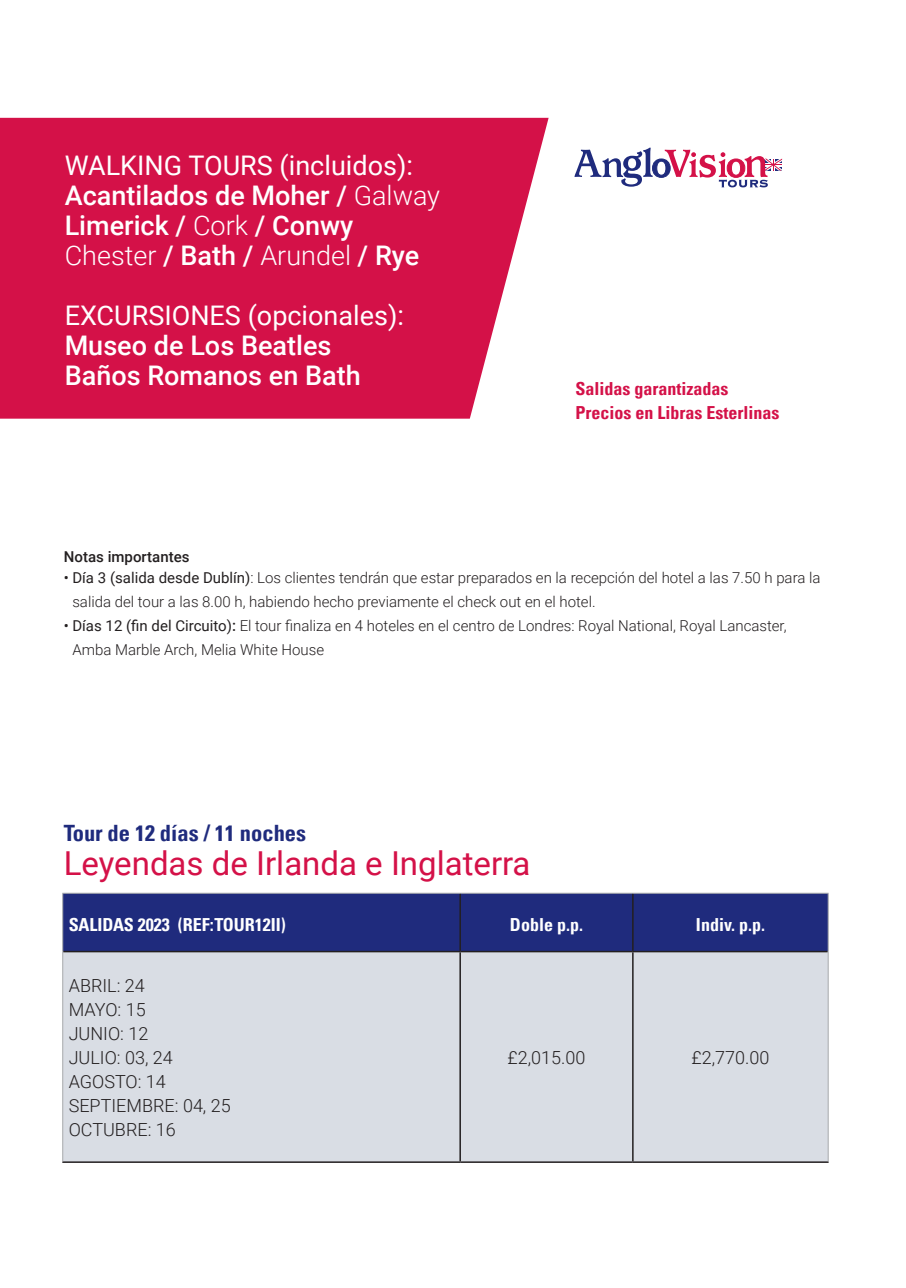
<style>
.page{position:relative;width:906px;height:1288px;background:#fff}
.page>*{position:absolute;margin:0;border:0;box-sizing:border-box;transform-origin:0 0}
.t1{font:33px "Roboto";color:#d41148}
.t2{font:500 27px/30px "Roboto";color:#fff}
.t3{font:27px "Roboto";color:#fff}
.t4{font:700 condensed 22.5px "Univers";color:#1f2b7d}
.t5{font:300 18px/24px "Roboto";color:#231f20}
.t6{font:700 condensed 18px/24px "Univers";color:#d41148}
.t7{font:700 condensed 18px "Univers";color:#fff}
.t8{font:300 15px/24px "Roboto";color:#231f20}
.t9{font:500 15px "Roboto";color:#231f20}
.s1{font-weight:400}
.s2{font-weight:300}
.s3{font-weight:500}
</style>
<div class="page">
<svg style="left:0;top:118px;width:548px;height:301px;background:#d72255"></svg>
<svg style="left:574px;top:148px;width:207px;height:39px"></svg>
<div style="left:63px;top:894px;width:764px;height:57px;background:#1f2b7d"></div>
<div style="left:63px;top:952px;width:764px;height:209px;background:#d9dde4"></div>
<hr style="left:63px;top:951px;width:397px;height:1px;background:#231f20">
<hr style="left:460px;top:951px;width:172px;height:1px;background:#231f20">
<hr style="left:632px;top:951px;width:195px;height:1px;background:#231f20">
<hr style="left:62px;top:1161px;width:398px;height:2px;background:#231f20">
<hr style="left:460px;top:1161px;width:172px;height:2px;background:#231f20">
<hr style="left:632px;top:1161px;width:196px;height:2px;background:#231f20">
<hr style="left:459px;top:893px;width:2px;height:58px;background:#231f20">
<hr style="left:632px;top:893px;width:1px;height:58px;background:#231f20">
<hr style="left:459px;top:952px;width:2px;height:209px;background:#231f20">
<hr style="left:632px;top:952px;width:1px;height:209px;background:#231f20">
<hr style="left:62px;top:893px;width:398px;height:1px;background:#a7a9ac">
<hr style="left:62px;top:893px;width:1px;height:58px;background:#a7a9ac">
<hr style="left:460px;top:893px;width:172px;height:1px;background:#a7a9ac">
<hr style="left:632px;top:893px;width:196px;height:1px;background:#a7a9ac">
<hr style="left:827px;top:893px;width:1px;height:58px;background:#a7a9ac">
<hr style="left:62px;top:951px;width:1px;height:210px;background:#a7a9ac">
<hr style="left:827px;top:951px;width:1px;height:210px;background:#a7a9ac">
<h2 class="t2" style="left:65px;top:149px;width:377px"><span class="s1">WALKING TOURS (incluidos):<br></span>Acantilados de Moher / <span class="s2">Galway<br></span>Limerick / <span class="s2">Cork</span> / Conwy<br><span class="s2">Chester</span> / Bath / <span class="s2">Arundel</span> / Rye</h2>
<h2 class="t3" style="left:65px;top:296px;width:341px">EXCURSIONES (opcionales):</h2>
<h2 class="t2" style="left:65px;top:329px;width:297px">Museo de Los Beatles<br>Baños Romanos en Bath</h2>
<p class="t6" style="left:575px;top:376px;width:205px">Salidas garantizadas<br>Precios en Libras Esterlinas</p>
<p class="t9" style="left:64px;top:546px;width:127px">Notas importantes</p>
<p class="t8" style="left:72px;top:565px;width:749px;text-indent:-9px"><span class="s1">• Día 3 (salida desde Dublín)</span>: Los clientes tendrán que estar preparados en la recepción del hotel a las 7.50 h para la salida del tour a las 8.00 h, habiendo hecho previamente el check out en el hotel.</p>
<p class="t8" style="left:72px;top:613px;width:715px;text-indent:-9px"><span class="s1">• Días 12 (fin del Circuito)</span><span class="s3">:</span> El tour finaliza en 4 hoteles en el centro de Londres: Royal National, Royal Lancaster,<br>Amba Marble Arch, Melia White House</p>
<h3 class="t4" style="left:64px;top:819px;width:244px">Tour de 12 días / 11 noches</h3>
<h1 class="t1" style="left:64px;top:840px;width:468px">Leyendas de Irlanda e Inglaterra</h1>
<p class="t7" style="left:69px;top:913px;width:218px">SALIDAS 2023 (REF: TOUR12II)</p>
<p class="t7" style="left:510px;top:913px;width:74px">Doble p.p.</p>
<p class="t7" style="left:695px;top:913px;width:70px">Indiv. p.p.</p>
<p class="t5" style="left:69px;top:972px;width:163px">ABRIL: 24<br>MAYO: 15<br>JUNIO: 12<br>JULIO: 03, 24<br>AGOSTO: 14<br>SEPTIEMBRE: 04, 25<br>OCTUBRE: 16</p>
<p class="t5" style="left:507px;top:1044px;width:79px">£2,015.00</p>
<p class="t5" style="left:691px;top:1044px;width:79px">£2,770.00</p>
</div>
